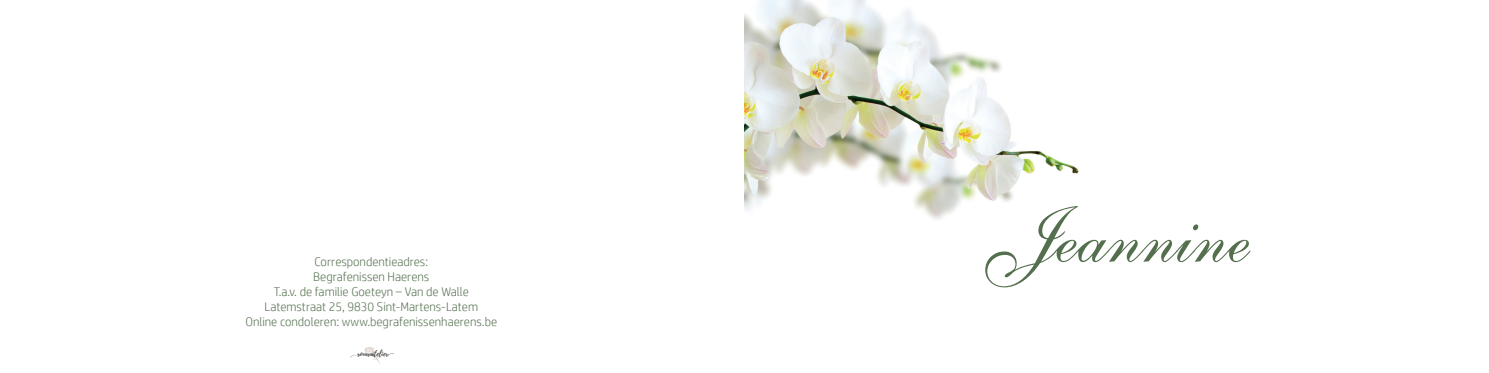
<style>
.page{position:relative;width:1489px;height:373px;background:#fff}
.page>*{position:absolute;margin:0;border:0;box-sizing:border-box;transform-origin:0 0}
.t1{font:77.5px "Shelley Allegro BT";color:#536f4d}
.t2{font:300 12.5px "HP Simplified";color:#536f4d}
.t3{font:7.62px "Playlist Script";color:#2f3030}
</style>
<div class="page">
<svg style="left:364px;top:347px;width:15px;height:15px"></svg>
<img style="left:744px;top:0;width:335px;height:219px">
<p class="t2" style="left:314px;top:254px;width:115px">Correspondentieadres:</p>
<p class="t2" style="left:313px;top:269px;width:118px">Begrafenissen Haerens</p>
<p class="t2" style="left:274px;top:284px;width:196px">T.a.v. de familie Goeteyn – Van de Walle</p>
<p class="t2" style="left:264px;top:299px;width:215px">Latemstraat 25, 9830 Sint-Martens-Latem</p>
<p class="t2" style="left:245px;top:314px;width:253px">Online condoleren: www.begrafenissenhaerens.be</p>
<p class="t3" style="left:357px;top:348px;width:33px">rouwatelier</p>
<p class="t1" style="left:983px;top:188px;width:267px">Jeannine</p>
</div>
